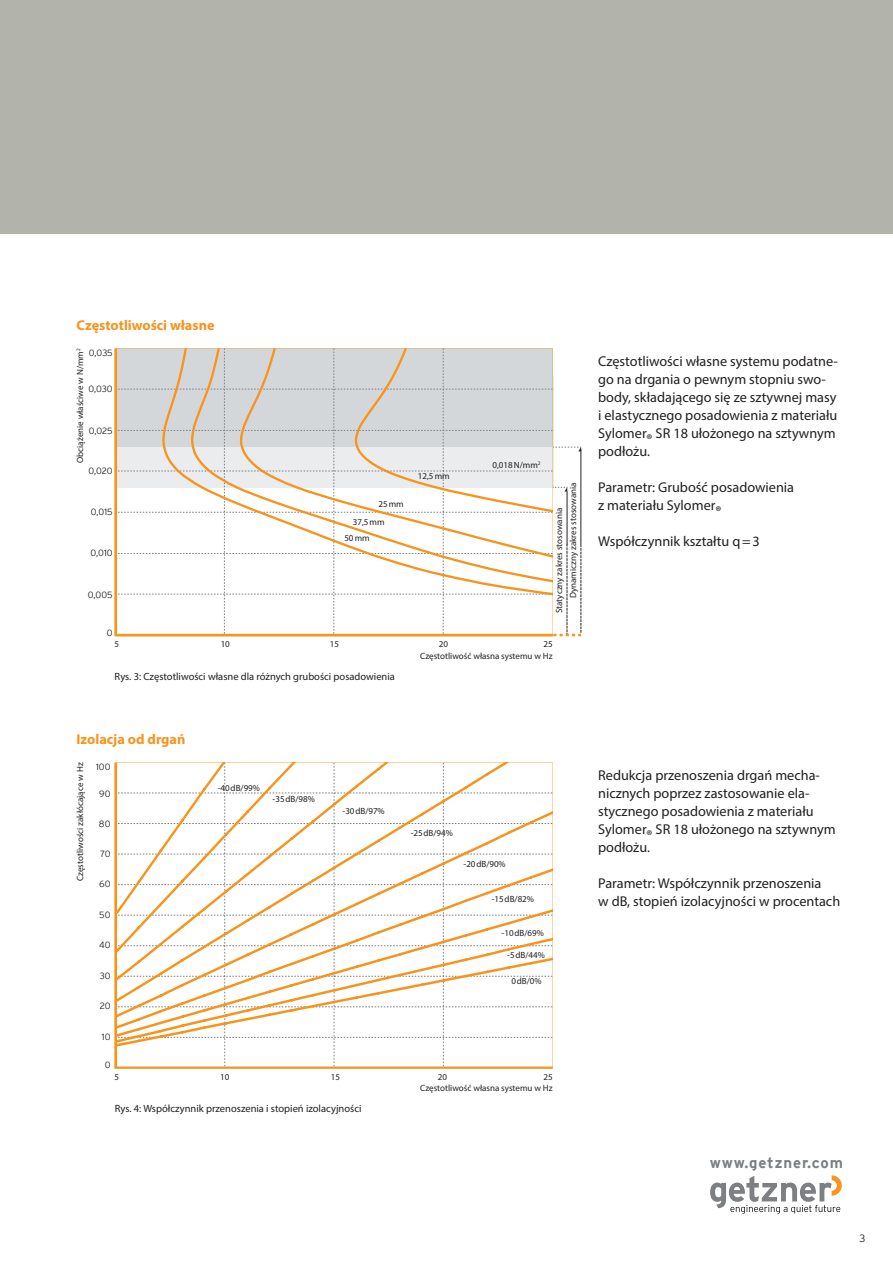
<style>
.page{position:relative;width:893px;height:1263px;background:#fff}
.page>*{position:absolute;margin:0;border:0;box-sizing:border-box;transform-origin:0 0}
.t1{font:700 15px "Interstate";letter-spacing:.055em;color:#7c8082}
.t2{font:14.25px/18px "Myriad Pro";color:#231f20}
.t3{font:700 14.25px "Myriad Pro";color:#f7941d}
.t4{font:10.5px "Myriad Pro";color:#231f20}
.t5{font:300 10.5px "Interstate";color:#231f20}
.t6{font:9px/11.6px "Myriad Pro";color:#231f20;text-align:right}
.t7{font:300 9px "Interstate";letter-spacing:.01em;color:#231f20}
</style>
<div class="page">
<svg style="left:115px;top:763px;width:438px;height:306px"></svg>
<svg style="left:116px;top:763px;width:437px;height:285px"></svg>
<svg style="left:553px;top:376px;width:29px;height:260px"></svg>
<svg style="left:115px;top:348px;width:438px;height:288px"></svg>
<svg style="left:710px;top:1175px;width:132px;height:39px"></svg>
<div style="left:0;top:0;width:893px;height:234px;background:#b2b3ab"></div>
<p class="t3" style="left:77px;top:320px;width:140px">Częstotliwości własne</p>
<p class="t6" style="left:75px;top:463px;width:116px;rotate:-90deg">Obciążenie właściwe w N/mm<sup>2</sup></p>
<p class="t7" style="left:89px;top:349px;width:25px">0,035</p>
<p class="t7" style="left:88px;top:385px;width:26px">0,030</p>
<p class="t7" style="left:89px;top:427px;width:25px">0,025</p>
<p class="t7" style="left:89px;top:468px;width:26px">0,020</p>
<p class="t7" style="left:91px;top:508px;width:23px">0,015</p>
<p class="t7" style="left:91px;top:549px;width:24px">0,010</p>
<p class="t7" style="left:88px;top:591px;width:26px">0,005</p>
<p class="t7" style="left:107px;top:630px;width:7px">0</p>
<p class="t6" style="left:353px;top:495px;width:52px;line-height:18.3px;text-align:left;text-indent:26px">25 mm<br>37,5 mm</p>
<p class="t6" style="left:344px;top:533px;width:27px">50 mm</p>
<p class="t6" style="left:418px;top:470px;width:33px">12,5 mm</p>
<p class="t6" style="left:492px;top:460px;width:50px">0,018 N/mm<sup>2</sup></p>
<p class="t6" style="left:568px;top:598px;width:117px;rotate:-90deg">Dynamiczny zakres stosowania</p>
<p class="t6" style="left:554px;top:613px;width:107px;rotate:-90deg">Statyczny zakres stosowania</p>
<p class="t6" style="left:115px;top:639px;width:6px">5</p>
<p class="t6" style="left:221px;top:639px;width:11px">10</p>
<p class="t6" style="left:330px;top:639px;width:11px">15</p>
<p class="t6" style="left:439px;top:639px;width:11px">20</p>
<p class="t6" style="left:420px;top:639px;width:134px">25<br>Częstotliwość własna systemu w Hz</p>
<p class="t4" style="left:115px;top:672px;width:282px">Rys. 3: Częstotliwości własne dla różnych grubości posadowienia</p>
<p class="t2" style="left:598px;top:353px;width:241px">Częstotliwości własne systemu podatne&shy;go na drgania o pewnym stopniu swo&shy;body, składającego się ze sztywnej masy i elastycznego posadowienia z materiału Sylomer® SR 18 ułożonego na sztywnym podłożu.</p>
<p class="t2" style="left:598px;top:479px;width:198px">Parametr: Grubość posadowienia z materiału Sylomer®</p>
<p class="t2" style="left:598px;top:533px;width:163px">Współczynnik kształtu q = 3</p>
<p class="t3" style="left:77px;top:734px;width:110px">Izolacja od drgań</p>
<p class="t6" style="left:75px;top:881px;width:120px;rotate:-90deg">Częstotliwości zakłócające w Hz</p>
<p class="t7" style="left:96px;top:763px;width:16px">100</p>
<p class="t7" style="left:99px;top:790px;width:13px">90</p>
<p class="t7" style="left:99px;top:820px;width:13px">80</p>
<p class="t7" style="left:100px;top:850px;width:12px">70</p>
<p class="t7" style="left:99px;top:880px;width:13px">60</p>
<p class="t7" style="left:99px;top:912px;width:13px">50</p>
<p class="t7" style="left:99px;top:942px;width:13px">40</p>
<p class="t7" style="left:100px;top:972px;width:12px">30</p>
<p class="t7" style="left:100px;top:1002px;width:12px">20</p>
<p class="t7" style="left:102px;top:1034px;width:10px">10</p>
<p class="t7" style="left:105px;top:1062px;width:7px">0</p>
<p class="t6" style="left:218px;top:782px;width:44px">-40 dB/99%</p>
<p class="t6" style="left:273px;top:793px;width:44px">-35 dB/98%</p>
<p class="t6" style="left:343px;top:805px;width:44px">-30 dB/97%</p>
<p class="t6" style="left:411px;top:827px;width:44px">-25 dB/94%</p>
<p class="t6" style="left:464px;top:858px;width:44px">-20 dB/90%</p>
<p class="t6" style="left:492px;top:893px;width:44px">-15 dB/82%</p>
<p class="t6" style="left:502px;top:927px;width:44px">-10 dB/69%</p>
<p class="t6" style="left:507px;top:949px;width:39px">-5 dB/44%</p>
<p class="t6" style="left:511px;top:976px;width:32px">0 dB/0%</p>
<p class="t6" style="left:115px;top:1071px;width:6px">5</p>
<p class="t6" style="left:220px;top:1071px;width:11px">10</p>
<p class="t6" style="left:331px;top:1071px;width:11px">15</p>
<p class="t6" style="left:438px;top:1071px;width:11px">20</p>
<p class="t6" style="left:420px;top:1071px;width:134px">25<br>Częstotliwość własna systemu w Hz</p>
<p class="t4" style="left:115px;top:1104px;width:248px">Rys. 4: Współczynnik przenoszenia i stopień izolacyjności</p>
<p class="t2" style="left:598px;top:767px;width:239px">Redukcja przenoszenia drgań mecha&shy;nicznych poprzez zastosowanie ela&shy;stycznego posadowienia z materiału<br>Sylomer® SR 18 ułożonego na sztywnym podłożu.</p>
<p class="t2" style="left:598px;top:875px;width:244px">Parametr: Współczynnik przenoszenia<br>w dB, stopień izolacyjności w procentach</p>
<p class="t1" style="left:710px;top:1157px;width:135px">www.getzner.com</p>
<p class="t5" style="left:859px;top:1234px;width:7px">3</p>
</div>
